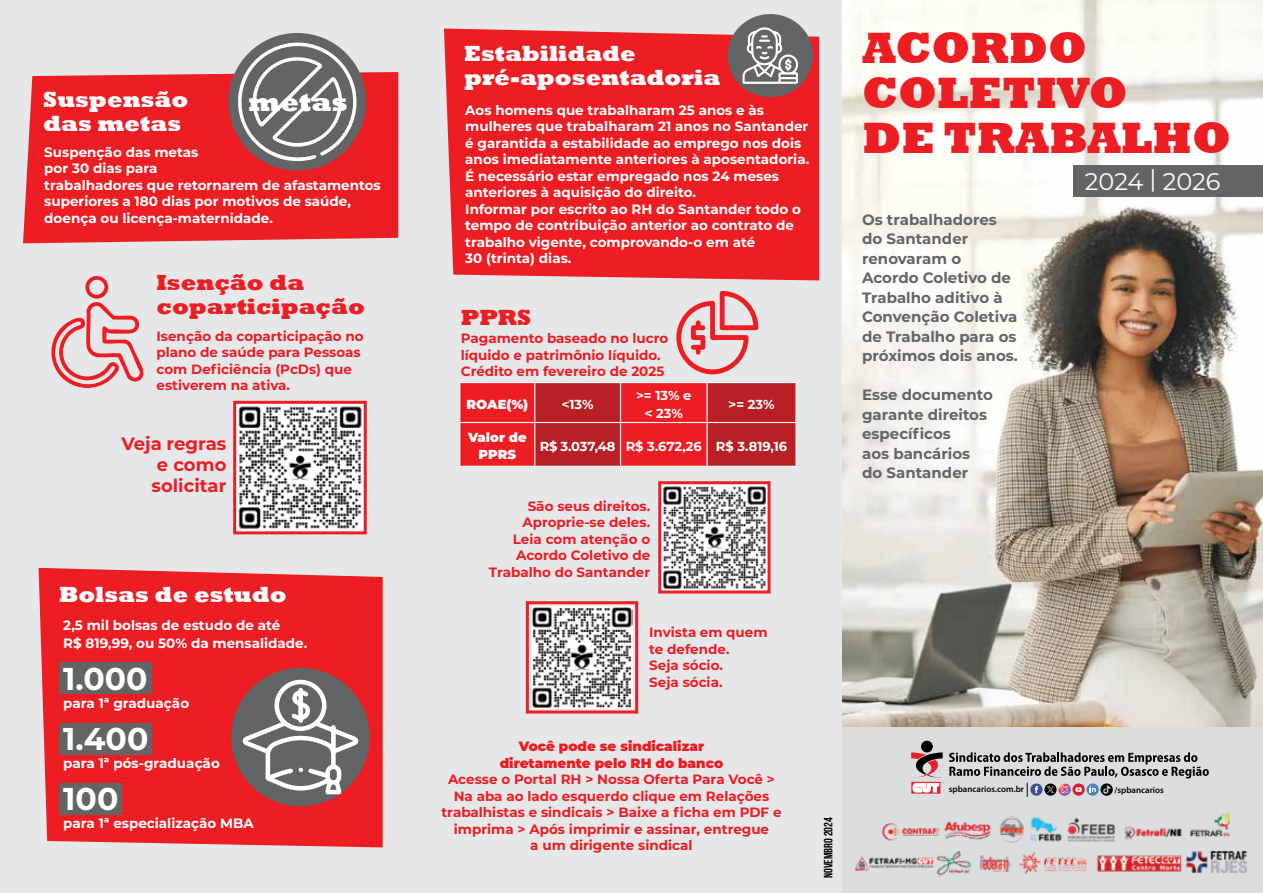
<style>
.page{position:relative;width:1263px;height:893px;background:#e6e7e8}
.page>*{position:absolute;margin:0;border:0;box-sizing:border-box;transform-origin:0 0}
.t1{font:800 45px/45px "Rockwell";color:#ed1d24}
.t2{font:700 31.5px "Montserrat";color:#fff}
.t3{font:800 26.85px "Rockwell";color:#fff}
.t4{font:24px "Montserrat";letter-spacing:-.005em;color:#fff}
.t5{font:800 22.5px/24px "Rockwell";color:#fff}
.t6{font:800 22.5px/24px "Rockwell";color:#ed1d24}
.t7{font:700 18px/21px "Montserrat";color:#ed1d24;text-align:justify}
.t8{font:700 15px/19.5px "Montserrat";color:#636466}
.t9{font:700 13.5px/16.5px "Montserrat";color:#fff}
.t10{font:700 13.5px/16.5px "Montserrat";color:#ed1d24}
.t11{font:900 13.5px/16.5px "Montserrat";color:#ed1d24;text-align:center}
.t12{font:700 13.05px/17.4px "Montserrat";color:#fff;text-align:center}
.t13{font:900 13.05px/17.4px "Montserrat";color:#fff;text-align:center}
.t14{font:700 12px "Bebas Neue";color:#000}
.t15{font:600 8.85px "Myriad Pro";color:#000}
</style>
<div class="page">
<div style="left:842px;top:727px;width:421px;height:166px;background:#dcddde"></div>
<div style="left:444px;top:29px;width:375px;height:251px;background:#ed1d24"></div>
<div style="left:39px;top:568px;width:344px;height:279px;background:#ed1d24"></div>
<div style="left:23px;top:72px;width:375px;height:171px;background:#ed1d24"></div>
<img style="left:842px;top:0;width:421px;height:727px">
<div style="left:1073px;top:165px;width:190px;height:32px;background:#636466"></div>
<img style="left:882px;top:812px;width:349px;height:28px">
<img style="left:855px;top:840px;width:392px;height:37px">
<div style="left:59px;top:662px;width:92px;height:32px;background:#636466"></div>
<div style="left:59px;top:723px;width:92px;height:31px;background:#636466"></div>
<div style="left:59px;top:783px;width:62px;height:32px;background:#636466"></div>
<svg style="left:460px;top:383px;width:335px;height:83px;background:#d12026"></svg>
<hr style="left:459px;top:382px;width:76px;height:1px;background:#fff">
<hr style="left:459px;top:383px;width:1px;height:39px;background:#fff">
<hr style="left:535px;top:382px;width:85px;height:1px;background:#fff">
<hr style="left:534px;top:383px;width:1px;height:39px;background:#fff">
<hr style="left:620px;top:382px;width:87px;height:1px;background:#fff">
<hr style="left:620px;top:383px;width:1px;height:39px;background:#fff">
<hr style="left:707px;top:382px;width:90px;height:1px;background:#fff">
<hr style="left:706px;top:383px;width:2px;height:39px;background:#fff">
<hr style="left:795px;top:383px;width:2px;height:39px;background:#fff">
<hr style="left:459px;top:422px;width:76px;height:1px;background:#fff">
<hr style="left:459px;top:423px;width:1px;height:43px;background:#fff">
<hr style="left:535px;top:422px;width:85px;height:1px;background:#fff">
<hr style="left:534px;top:423px;width:1px;height:43px;background:#fff">
<hr style="left:620px;top:422px;width:87px;height:1px;background:#fff">
<hr style="left:620px;top:423px;width:1px;height:43px;background:#fff">
<hr style="left:707px;top:422px;width:90px;height:1px;background:#fff">
<hr style="left:706px;top:423px;width:2px;height:43px;background:#fff">
<hr style="left:795px;top:423px;width:2px;height:43px;background:#fff">
<hr style="left:459px;top:466px;width:76px;height:1px;background:#fff">
<hr style="left:535px;top:466px;width:85px;height:1px;background:#fff">
<hr style="left:620px;top:466px;width:87px;height:1px;background:#fff">
<hr style="left:707px;top:466px;width:90px;height:1px;background:#fff">
<svg style="left:676px;top:291px;width:82px;height:83px"></svg>
<svg style="left:658px;top:481px;width:113px;height:113px;background:#b6a0a0"></svg>
<svg style="left:525px;top:601px;width:114px;height:113px;background:#b59fa0"></svg>
<div style="left:921px;top:741px;width:12px;height:11px;background:#000;border-radius:50%"></div>
<svg style="left:911px;top:752px;width:298px;height:45px"></svg>
<div style="left:728px;top:14px;width:85px;height:83px;background:#636466;border-radius:50%"></div>
<svg style="left:743px;top:27px;width:55px;height:57px"></svg>
<div style="left:228px;top:33px;width:138px;height:138px;background:#636466;border-radius:50%"></div>
<svg style="left:234px;top:33px;width:132px;height:131px"></svg>
<svg style="left:51px;top:275px;width:93px;height:113px"></svg>
<svg style="left:233px;top:400px;width:134px;height:135px;background:#b8a5a6"></svg>
<div style="left:231px;top:668px;width:139px;height:138px;background:#636466;border-radius:50%"></div>
<svg style="left:243px;top:680px;width:115px;height:114px"></svg>
<h3 class="t5" style="left:43px;top:88px;width:147px">Suspensão das metas</h3>
<h3 class="t3" style="left:248px;top:87px;width:102px">metas</h3>
<p class="t9" style="left:44px;top:143px;width:338px">Suspenção das metas<br>por 30 dias para<br>trabalhadores que retornarem de afastamentos superiores a 180 dias por motivos de saúde, doença ou licença-maternidade.</p>
<h3 class="t6" style="left:157px;top:271px;width:210px">Isenção da coparticipação</h3>
<p class="t10" style="left:157px;top:327px;width:209px">Isenção da coparticipação no plano de saúde para Pessoas com Deficiência (PcDs) que estiverem na ativa.</p>
<h3 class="t7" style="left:152px;top:432px;width:76px;text-indent:-30px">Veja regras e como solicitar</h3>
<h3 class="t5" style="left:59px;top:583px;width:229px">Bolsas de estudo</h3>
<p class="t9" style="left:63px;top:615px;width:246px;line-height:18px">2,5 mil bolsas de estudo de até<br>R$ 819,99, ou 50% da mensalidade.</p>
<h2 class="t2" style="left:63px;top:656px;width:86px">1.000</h2>
<p class="t9" style="left:63px;top:694px;width:127px">para 1ª graduação</p>
<h2 class="t2" style="left:63px;top:716px;width:87px">1.400</h2>
<p class="t9" style="left:63px;top:754px;width:158px">para 1ª pós-graduação</p>
<h2 class="t2" style="left:63px;top:776px;width:57px">100</h2>
<p class="t9" style="left:63px;top:814px;width:192px">para 1ª especialização MBA</p>
<h3 class="t5" style="left:464px;top:42px;width:258px">Estabilidade pré-aposentadoria</h3>
<p class="t9" style="left:465px;top:101px;width:345px">Aos homens que trabalharam 25 anos e às mulheres que trabalharam 21 anos no Santander é garantida a estabilidade ao emprego nos dois anos imediatamente anteriores à aposentadoria.<br>É necessário estar empregado nos 24 meses anteriores à aquisição do direito.<br>Informar por escrito ao RH do Santander todo o tempo de contribuição anterior ao contrato de trabalho vigente, comprovando-o em até<br>30 (trinta) dias.</p>
<h3 class="t6" style="left:461px;top:305px;width:72px">PPRS</h3>
<p class="t10" style="left:461px;top:329px;width:209px">Pagamento baseado no lucro líquido e patrimônio líquido.<br>Crédito em fevereiro de 2025</p>
<p class="t13" style="left:466px;top:395px;width:63px">ROAE(%)</p>
<p class="t12" style="left:562px;top:395px;width:33px">&lt;13%</p>
<p class="t12" style="left:636px;top:386px;width:57px">&gt;= 13% e &lt; 23%</p>
<p class="t12" style="left:728px;top:395px;width:48px">&gt;= 23%</p>
<p class="t13" style="left:468px;top:428px;width:60px">Valor de<br>PPRS</p>
<p class="t12" style="left:540px;top:437px;width:249px">R$ 3.037,48 R$ 3.672,26 R$ 3.819,16</p>
<p class="t10" style="left:489px;top:497px;width:163px;text-align:right">São seus direitos.<br>Aproprie-se deles.<br>Leia com atenção o<br>Acordo Coletivo de<br>Trabalho do Santander</p>
<p class="t10" style="left:649px;top:623px;width:120px">Invista em quem te defende.<br>Seja sócio.<br>Seja sócia.</p>
<p class="t11" style="left:500px;top:738px;width:225px">Você pode se sindicalizar diretamente pelo RH do banco</p>
<p class="t10" style="left:441px;top:771px;width:342px;text-align:center">Acesse o Portal RH &gt; Nossa Oferta Para Você &gt; Na aba ao lado esquerdo clique em Relações trabalhistas e sindicais &gt; Baixe a ficha em PDF e imprima &gt; Após imprimir e assinar, entregue<br>a um dirigente sindical</p>
<p class="t14" style="left:822px;top:878px;width:62px;rotate:-90deg">novembro 2024</p>
<h1 class="t1" style="left:862px;top:26px;width:370px">ACORDO<br>COLETIVO<br>DE TRABALHO</h1>
<p class="t8" style="left:862px;top:209px;width:157px">Os trabalhadores do Santander renovaram o<br>Acordo Coletivo de<br>Trabalho aditivo à<br>Convenção Coletiva de Trabalho para os próximos dois anos.</p>
<p class="t8" style="left:862px;top:384px;width:132px">Esse documento garante direitos específicos<br>aos bancários do Santander</p>
<h3 class="t4" style="left:1085px;top:165px;width:137px">2024 | 2026</h3>
<p class="t15" style="left:949px;top:784px;width:77px">spbancarios.com.br</p>
<p class="t15" style="left:1114px;top:784px;width:51px">/spbancarios</p>
</div>
